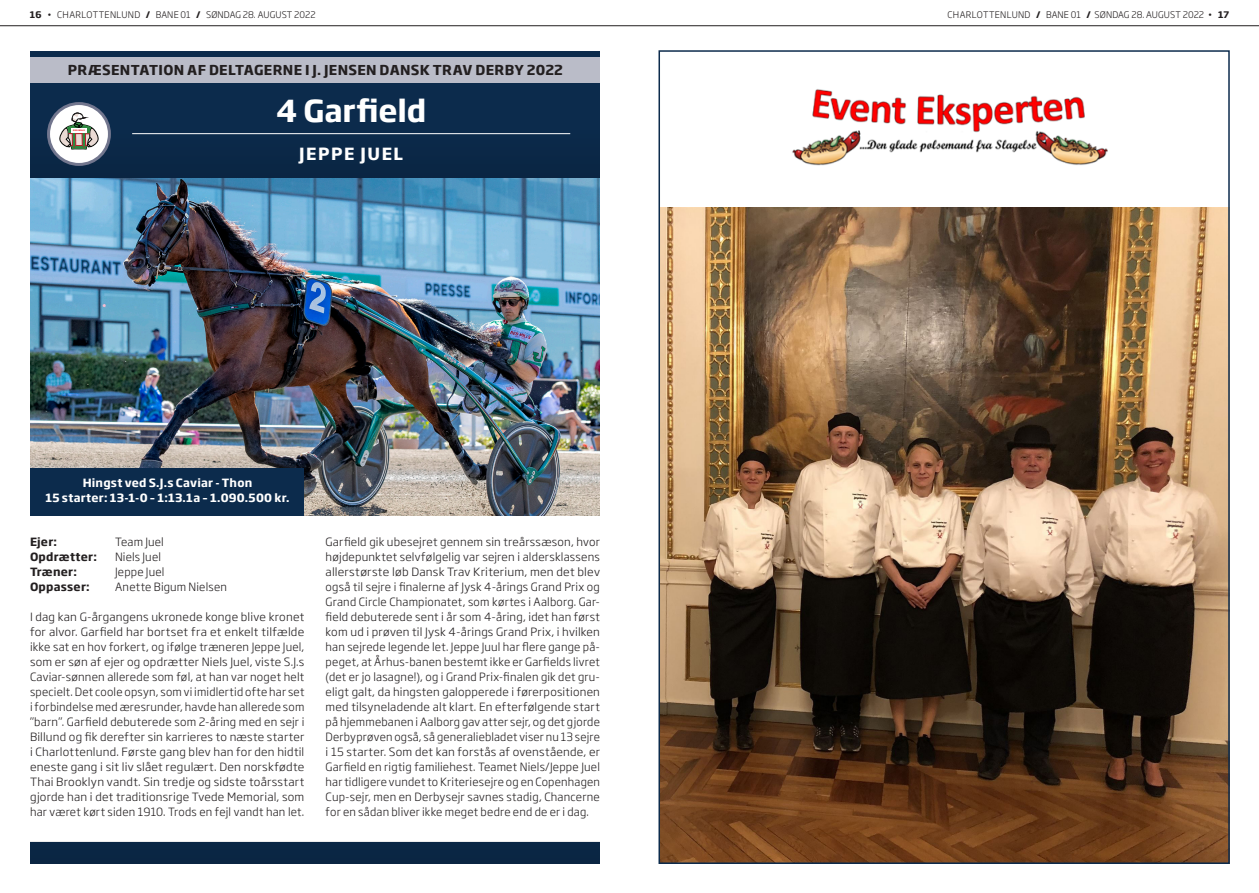
<style>
.page{position:relative;width:1259px;height:893px;background:#fff}
.page>*{position:absolute;margin:0;border:0;box-sizing:border-box;transform-origin:0 0}
.Tips_brødtekst{font:700 30px "Soho Gothic Pro";letter-spacing:-.005em;color:#fff}
.Rubrik{font:700 16.65px "Soho Gothic Pro";letter-spacing:.09em;color:#fff}
.Tips_brødtekst-2{font:700 13.5px "Soho Gothic Pro";letter-spacing:.025em;color:#231f20}
.Tips_brødtekst-3{font:300 11.25px/15px "Soho Gothic Pro";letter-spacing:.015em;color:#231f20;text-align:justify}
.Tips_brødtekst-4{font:300 11.25px/15px "Soho Gothic Pro";letter-spacing:.015em;color:#231f20;text-align:justify;scale:1.04 1}
.Tips_brødtekst-5{font:700 11.25px "Soho Gothic Pro";letter-spacing:.02em;color:#fff}
.Tips_brødtekst-6{font:700 11.25px "Soho Gothic Pro";letter-spacing:.02em;color:#231f20}
.t1{font:300 9px "Soho Gothic Pro";letter-spacing:.015em;color:#231f20}
.t2{font:900 1.95px "Univers";color:#ee1f23}
.s1{font-weight:700}
</style>
<div class="page">
<img style="left:661px;top:207px;width:565px;height:654px">
<div style="left:30px;top:51px;width:570px;height:127px;background:#0c2b4c"></div>
<div style="left:30px;top:126px;width:570px;height:52px;background:#0b2847"></div>
<div style="left:30px;top:842px;width:570px;height:21px;background:#0a2644"></div>
<hr style="left:132px;top:133px;width:438px;height:1px;background:#fff">
<img style="left:30px;top:178px;width:570px;height:338px">
<div style="left:49px;top:104px;width:60px;height:60px;background:#fff;border-radius:50%"></div>
<svg style="left:60px;top:113px;width:38px;height:36px"></svg>
<div style="left:47px;top:102px;width:64px;height:64px;border:3px solid #72768e;border-radius:50%"></div>
<div style="left:31px;top:468px;width:273px;height:48px;background:#0c2b4c"></div>
<div style="left:30px;top:57px;width:570px;height:26px;background:#babcc8"></div>
<img style="left:792px;top:89px;width:315px;height:77px">
<hr style="left:0;top:25px;width:1259px;height:1px;background:#231f20">
<p class="t1" style="left:30px;top:7px;width:287px"><span class="s1">16</span> • CHARLOTTENLUND <span class="s1">/</span> BANE 01 <span class="s1">/</span> SØNDAG 28. AUGUST 2022</p>
<p class="t1" style="left:947px;top:7px;width:283px">CHARLOTTENLUND <span class="s1">/</span> BANE 01 <span class="s1">/</span> SØNDAG 28. AUGUST 2022 • <span class="s1">17</span></p>
<p class="Tips_brødtekst-2" style="left:68px;top:59px;width:497px">PRÆSENTATION AF DELTAGERNE I J. JENSEN DANSK TRAV DERBY 2022</p>
<p class="t2" style="left:73px;top:129px;width:13px">RED MILLS</p>
<p class="Tips_brødtekst" style="left:276px;top:87px;width:152px">4 Garfield</p>
<p class="Rubrik" style="left:299px;top:141px;width:105px">JEPPE JUEL</p>
<p class="Tips_brødtekst-5" style="left:83px;top:474px;width:171px">Hingst ved S.J.s Caviar - Thon</p>
<p class="Tips_brødtekst-5" style="left:45px;top:489px;width:246px">15 starter: 13-1-0 – 1:13.1a – 1.090.500 kr.</p>
<p class="Tips_brødtekst-6" style="left:30px;top:533px;width:29px">Ejer:</p>
<p class="Tips_brødtekst-3" style="left:115px;top:534px;width:50px">Team Juel</p>
<p class="Tips_brødtekst-6" style="left:30px;top:548px;width:68px">Opdrætter:</p>
<p class="Tips_brødtekst-3" style="left:115px;top:549px;width:47px">Niels Juel</p>
<p class="Tips_brødtekst-6" style="left:30px;top:563px;width:48px">Træner:</p>
<p class="Tips_brødtekst-3" style="left:115px;top:564px;width:51px">Jeppe Juel</p>
<p class="Tips_brødtekst-6" style="left:30px;top:578px;width:61px">Oppasser:</p>
<p class="Tips_brødtekst-3" style="left:115px;top:579px;width:113px">Anette Bigum Nielsen</p>
<p class="Tips_brødtekst-4" style="left:30px;top:609px;width:265px">I dag kan G-årgangens ukronede konge blive kronet for alvor. Garfield har bortset fra et enkelt tilfælde ikke sat en hov forkert, og ifølge træneren Jeppe Juel, som er søn af ejer og opdrætter Niels Juel, viste S.J.s Caviar-sønnen allerede som føl, at han var noget helt specielt. Det coole opsyn, som vi imidlertid ofte har set i forbindelse med æresrunder, havde han allerede som ”barn”. Garfield debuterede som 2-åring med en sejr i Billund og fik derefter sin karrieres to næste starter i Charlottenlund. Første gang blev han for den hidtil eneste gang i sit liv slået regulært. Den norskfødte Thai Brooklyn vandt. Sin tredje og sidste toårsstart gjorde han i det traditionsrige Tvede Memorial, som har været kørt siden 1910. Trods en fejl vandt han let.</p>
<p class="Tips_brødtekst-3" style="left:326px;top:534px;width:276px">Garfield gik ubesejret gennem sin treårssæson, hvor højdepunktet selvfølgelig var sejren i aldersklassens allerstørste løb Dansk Trav Kriterium, men det blev også til sejre i finalerne af Jysk 4-årings Grand Prix og Grand Circle Championatet, som kørtes i Aalborg. Gar&shy;field debuterede sent i år som 4-åring, idet han først kom ud i prøven til Jysk 4-årings Grand Prix, i hvilken han sejrede legende let. Jeppe Juul har flere gange på&shy;peget, at Århus-banen bestemt ikke er Garfields livret (det er jo lasagne!), og i Grand Prix-finalen gik det gru&shy;eligt galt, da hingsten galopperede i førerpositionen med tilsyneladende alt klart. En efterfølgende start på hjemmebanen i Aalborg gav atter sejr, og det gjorde Derbyprøven også, så generaliebladet viser nu 13 sejre i 15 starter. Som det kan forstås af ovenstående, er Garfield en rigtig familiehest. Teamet Niels/Jeppe Juel har tidligere vundet to Kriteriesejre og en Copenhagen Cup-sejr, men en Derbysejr savnes stadig, Chancerne for en sådan bliver ikke meget bedre end de er i dag.</p>
</div>
